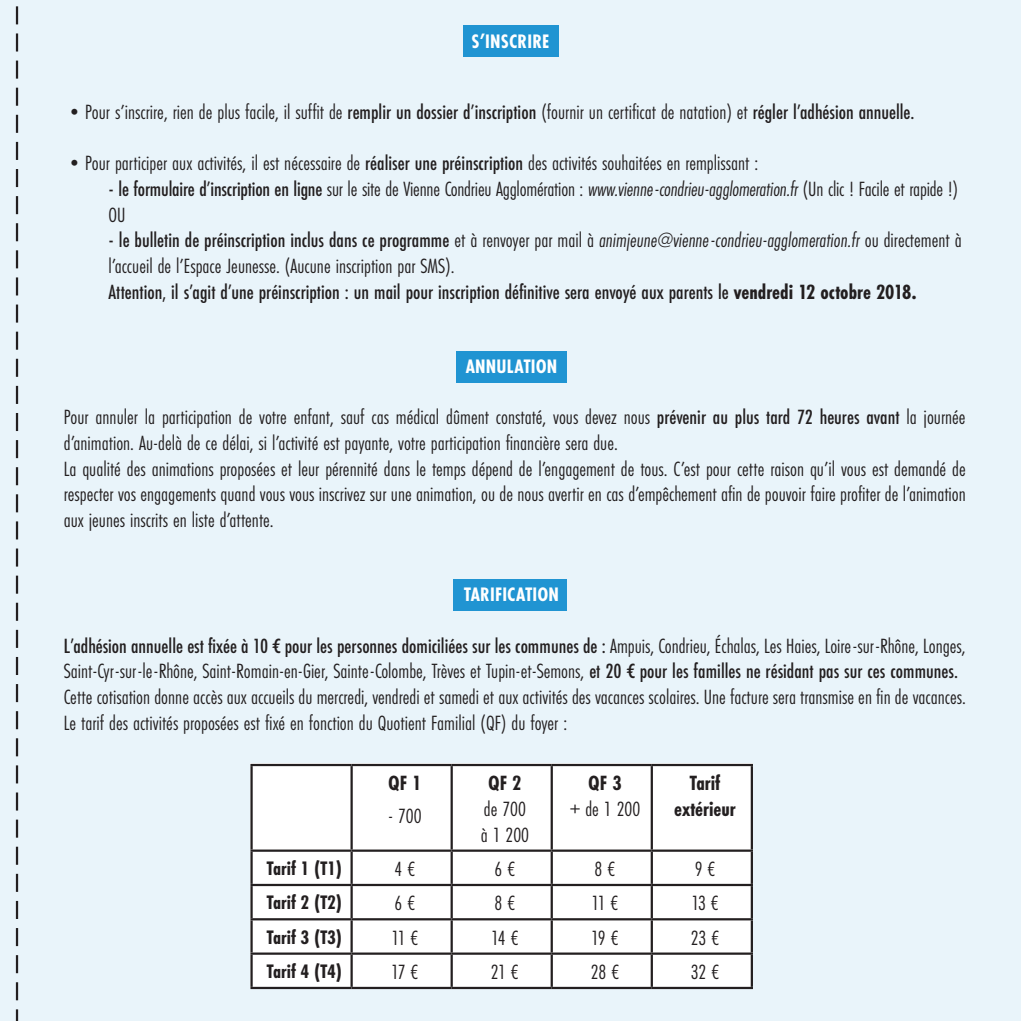
<style>
.page{position:relative;width:1021px;height:1021px;background:#fff}
.page>*{position:absolute;margin:0;border:0;box-sizing:border-box;transform-origin:0 0}
.t1{font:21.38px/25.7px "Futura PT Cond";color:#231f20}
.t2{font:500 21.38px/25.7px "Futura PT Cond";color:#231f20}
.t3{font:700 21.38px/25.7px "Futura PT Cond";color:#231f20;text-align:center}
.t4{font:700 20.25px "Futura PT Cond";color:#231f20}
.t5{font:700 20.25px "Futura PT Cond";letter-spacing:.01em;color:#fff}
.s1{font-weight:500}
.s2{font-style:italic}
.s3{font-weight:400}
.s4{font-weight:400;font-style:italic}
.s5{font-weight:700}
</style>
<div class="page">
<div style="left:0;top:0;width:1020px;height:1020px;background:#e9f4fa"></div>
<div style="left:463px;top:25px;width:95px;height:32px;background:#2094d2"></div>
<div style="left:456px;top:351px;width:111px;height:32px;background:#2094d2"></div>
<div style="left:453px;top:578px;width:114px;height:32px;background:#2094d2"></div>
<div style="left:250px;top:763px;width:503px;height:226px;background:#fff"></div>
<hr style="left:250px;top:763px;width:101px;height:3px;background:#231f20">
<hr style="left:250px;top:766px;width:3px;height:83px;background:#231f20">
<hr style="left:351px;top:763px;width:100px;height:3px;background:#231f20">
<hr style="left:350px;top:766px;width:3px;height:83px;background:#231f20">
<hr style="left:451px;top:763px;width:100px;height:3px;background:#231f20">
<hr style="left:450px;top:766px;width:3px;height:83px;background:#231f20">
<hr style="left:551px;top:763px;width:100px;height:3px;background:#231f20">
<hr style="left:550px;top:766px;width:3px;height:83px;background:#231f20">
<hr style="left:651px;top:763px;width:102px;height:3px;background:#231f20">
<hr style="left:650px;top:766px;width:3px;height:83px;background:#231f20">
<hr style="left:750px;top:766px;width:3px;height:83px;background:#231f20">
<hr style="left:250px;top:849px;width:101px;height:2px;background:#231f20">
<hr style="left:250px;top:851px;width:3px;height:32px;background:#231f20">
<hr style="left:351px;top:849px;width:100px;height:2px;background:#231f20">
<hr style="left:350px;top:851px;width:3px;height:32px;background:#231f20">
<hr style="left:451px;top:849px;width:100px;height:2px;background:#231f20">
<hr style="left:450px;top:851px;width:3px;height:32px;background:#231f20">
<hr style="left:551px;top:849px;width:100px;height:2px;background:#231f20">
<hr style="left:550px;top:851px;width:3px;height:32px;background:#231f20">
<hr style="left:651px;top:849px;width:102px;height:2px;background:#231f20">
<hr style="left:650px;top:851px;width:3px;height:32px;background:#231f20">
<hr style="left:750px;top:851px;width:3px;height:32px;background:#231f20">
<hr style="left:250px;top:883px;width:101px;height:3px;background:#231f20">
<hr style="left:250px;top:886px;width:3px;height:32px;background:#231f20">
<hr style="left:351px;top:883px;width:100px;height:3px;background:#231f20">
<hr style="left:350px;top:886px;width:3px;height:32px;background:#231f20">
<hr style="left:451px;top:883px;width:100px;height:3px;background:#231f20">
<hr style="left:450px;top:886px;width:3px;height:32px;background:#231f20">
<hr style="left:551px;top:883px;width:100px;height:3px;background:#231f20">
<hr style="left:550px;top:886px;width:3px;height:32px;background:#231f20">
<hr style="left:651px;top:883px;width:102px;height:3px;background:#231f20">
<hr style="left:650px;top:886px;width:3px;height:32px;background:#231f20">
<hr style="left:750px;top:886px;width:3px;height:32px;background:#231f20">
<hr style="left:250px;top:918px;width:101px;height:2px;background:#231f20">
<hr style="left:250px;top:920px;width:3px;height:32px;background:#231f20">
<hr style="left:351px;top:918px;width:100px;height:2px;background:#231f20">
<hr style="left:350px;top:920px;width:3px;height:32px;background:#231f20">
<hr style="left:451px;top:918px;width:100px;height:2px;background:#231f20">
<hr style="left:450px;top:920px;width:3px;height:32px;background:#231f20">
<hr style="left:551px;top:918px;width:100px;height:2px;background:#231f20">
<hr style="left:550px;top:920px;width:3px;height:32px;background:#231f20">
<hr style="left:651px;top:918px;width:102px;height:2px;background:#231f20">
<hr style="left:650px;top:920px;width:3px;height:32px;background:#231f20">
<hr style="left:750px;top:920px;width:3px;height:32px;background:#231f20">
<hr style="left:250px;top:952px;width:101px;height:2px;background:#231f20">
<hr style="left:250px;top:954px;width:3px;height:32px;background:#231f20">
<hr style="left:351px;top:952px;width:100px;height:2px;background:#231f20">
<hr style="left:350px;top:954px;width:3px;height:32px;background:#231f20">
<hr style="left:451px;top:952px;width:100px;height:2px;background:#231f20">
<hr style="left:450px;top:954px;width:3px;height:32px;background:#231f20">
<hr style="left:551px;top:952px;width:100px;height:2px;background:#231f20">
<hr style="left:550px;top:954px;width:3px;height:32px;background:#231f20">
<hr style="left:651px;top:952px;width:102px;height:2px;background:#231f20">
<hr style="left:650px;top:954px;width:3px;height:32px;background:#231f20">
<hr style="left:750px;top:954px;width:3px;height:32px;background:#231f20">
<hr style="left:250px;top:986px;width:101px;height:3px;background:#231f20">
<hr style="left:351px;top:986px;width:100px;height:3px;background:#231f20">
<hr style="left:451px;top:986px;width:100px;height:3px;background:#231f20">
<hr style="left:551px;top:986px;width:100px;height:3px;background:#231f20">
<hr style="left:651px;top:986px;width:102px;height:3px;background:#231f20">
<svg style="left:16px;top:6px;width:2px;height:1014px"></svg>
<p class="t5" style="left:471px;top:30px;width:79px">S’INSCRIRE</p>
<p class="t1" style="left:64px;top:99px;width:852px">•Pour s’inscrire, rien de plus facile, il suffit de <span class="s1">remplir un dossier d’inscription</span> (fournir un certificat de natation) et <span class="s1">régler l’adhésion annuelle.</span></p>
<p class="t1" style="left:64px;top:150px;width:696px">•Pour participer aux activités, il est nécessaire de <span class="s1">réaliser une préinscription</span> des activités souhaitées en remplissant :</p>
<p class="t1" style="left:108px;top:176px;width:851px"><span class="s1">- le formulaire d’inscription en ligne</span> sur le site de Vienne Condrieu Agglomération : <span class="s2">www.vienne-condrieu-agglomeration.fr</span> (Un clic ! Facile et rapide !)<br>OU</p>
<p class="t2" style="left:108px;top:227px;width:854px">- le bulletin de préinscription inclus dans ce programme <span class="s3">et à renvoyer par mail à</span> <span class="s4">animjeune@vienne-condrieu-agglomeration.fr</span> <span class="s3">ou directement à l’accueil de l’Espace Jeunesse. (Aucune inscription par SMS).<br></span>Attention, il s’agit d’une préinscription : un mail pour inscription définitive sera envoyé aux parents le <span class="s5">vendredi 12 octobre 2018.</span></p>
<p class="t5" style="left:466px;top:354px;width:93px">ANNULATION</p>
<p class="t1" style="left:64px;top:404px;width:903px">Pour annuler la participation de votre enfant, sauf cas médical dûment constaté, vous devez nous <span class="s1">prévenir au plus tard 72 heures avant</span> la journée d’animation. Au-delà de ce délai, si l’activité est payante, votre participation financière sera due.<br>La qualité des animations proposées et leur pérennité dans le temps dépend de l’engagement de tous. C’est pour cette raison qu’il vous est demandé de respecter vos engagements quand vous vous inscrivez sur une animation, ou de nous avertir en cas d’empêchement afin de pouvoir faire profiter de l’animation aux jeunes inscrits en liste d’attente.</p>
<p class="t5" style="left:464px;top:582px;width:97px">TARIFICATION</p>
<p class="t1" style="left:64px;top:632px;width:903px"><span class="s1">L’adhésion annuelle est fixée à 10 € pour les personnes domiciliées sur les communes de :</span> Ampuis, Condrieu, Échalas, Les Haies, Loire-sur-Rhône, Longes, Saint-Cyr-sur-le-Rhône, Saint-Romain-en-Gier, Sainte-Colombe, Trèves et Tupin-et-Semons, <span class="s1">et 20 € pour les familles ne résidant pas sur ces communes.<br></span>Cette cotisation donne accès aux accueils du mercredi, vendredi et samedi et aux activités des vacances scolaires. Une facture sera transmise en fin de vacances.<br>Le tarif des activités proposées est fixé en fonction du Quotient Familial (QF) du foyer :</p>
<p class="t3" style="left:388px;top:770px;width:35px">QF 1</p>
<p class="t1" style="left:388px;top:802px;width:35px">- 700</p>
<p class="t3" style="left:488px;top:770px;width:35px">QF 2</p>
<p class="t1" style="left:481px;top:796px;width:50px">de 700 à 1 200</p>
<p class="t3" style="left:588px;top:770px;width:35px">QF 3</p>
<p class="t1" style="left:569px;top:796px;width:72px">+ de 1 200</p>
<p class="t3" style="left:674px;top:770px;width:63px">Tarif extérieur</p>
<p class="t4" style="left:267px;top:856px;width:77px">Tarif 1 (T1)</p>
<p class="t1" style="left:394px;top:856px;width:22px">4 €</p>
<p class="t1" style="left:494px;top:856px;width:22px">6 €</p>
<p class="t1" style="left:594px;top:856px;width:22px">8 €</p>
<p class="t1" style="left:694px;top:856px;width:22px">9 €</p>
<p class="t4" style="left:267px;top:891px;width:77px">Tarif 2 (T2)</p>
<p class="t1" style="left:394px;top:890px;width:22px">6 €</p>
<p class="t1" style="left:494px;top:890px;width:22px">8 €</p>
<p class="t1" style="left:591px;top:890px;width:28px">11 €</p>
<p class="t1" style="left:691px;top:890px;width:29px">13 €</p>
<p class="t4" style="left:267px;top:925px;width:77px">Tarif 3 (T3)</p>
<p class="t1" style="left:391px;top:924px;width:28px">11 €</p>
<p class="t1" style="left:491px;top:924px;width:29px">14 €</p>
<p class="t1" style="left:591px;top:924px;width:29px">19 €</p>
<p class="t1" style="left:690px;top:924px;width:30px">23 €</p>
<p class="t4" style="left:267px;top:959px;width:77px">Tarif 4 (T4)</p>
<p class="t1" style="left:391px;top:959px;width:29px">17 €</p>
<p class="t1" style="left:491px;top:959px;width:29px">21 €</p>
<p class="t1" style="left:590px;top:959px;width:30px">28 €</p>
<p class="t1" style="left:690px;top:959px;width:30px">32 €</p>
</div>
